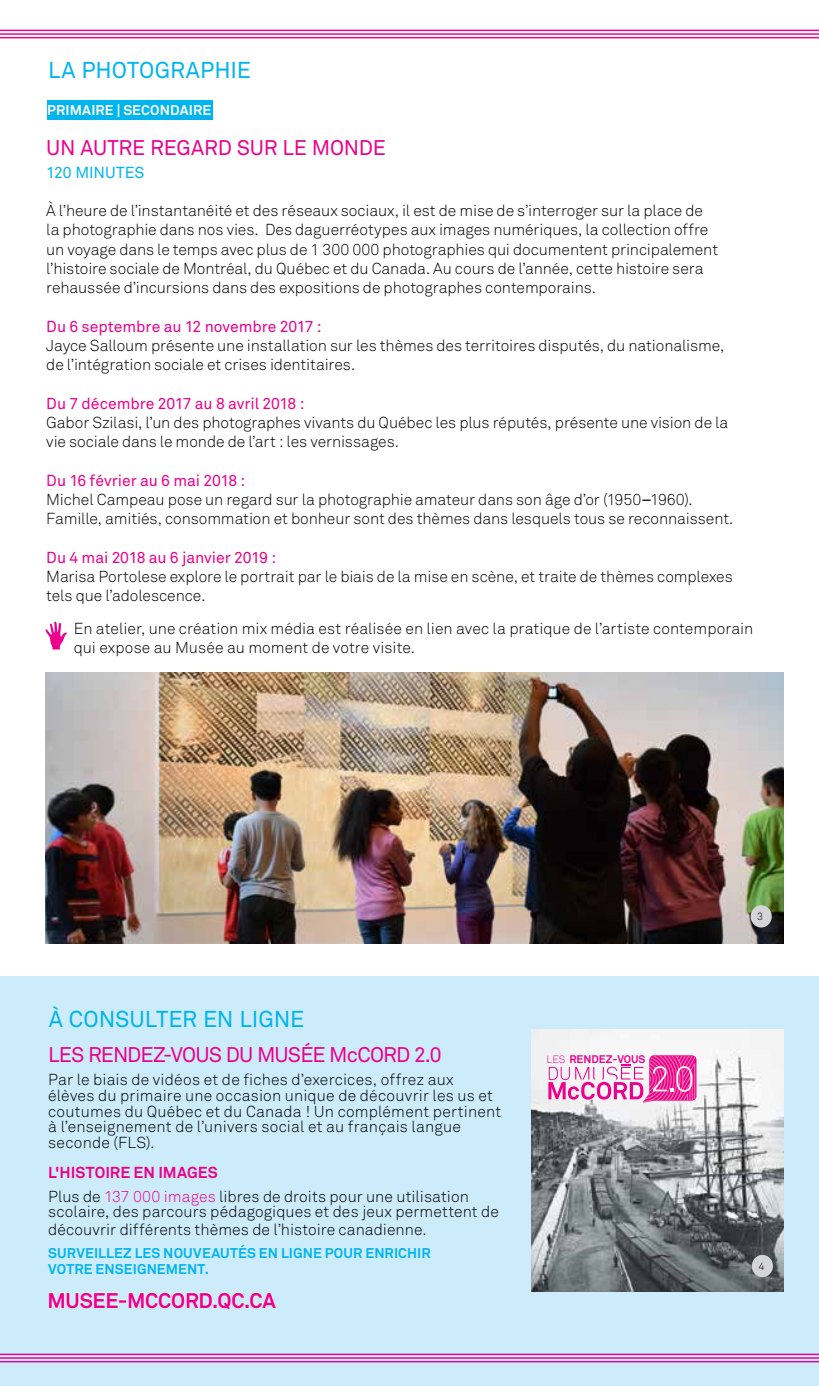
<style>
.page{position:relative;width:819px;height:1386px;background:#fff}
.page>*{position:absolute;margin:0;border:0;box-sizing:border-box;transform-origin:0 0}
.t1{font:22.75px "Akkurat";letter-spacing:-.005em;color:#00b4ed}
.t2{font:21px "Akkurat";letter-spacing:-.025em;color:#ec008c}
.t3{font:700 21px "Akkurat";letter-spacing:-.015em;color:#ec008c}
.t4{font:300 15.75px/19.2px "Akkurat";letter-spacing:-.005em;color:#000}
.t5{font:15.75px "Akkurat";letter-spacing:-.005em;color:#ec008c}
.t6{font:15.75px "Akkurat";color:#00b4ed}
.t7{font:700 14px/15.8px "Akkurat";letter-spacing:.01em;color:#00b4ed}
.t8{font:700 14px "Akkurat";letter-spacing:.01em;color:#fff}
.t9{font:700 10.85px "Akkurat Office";color:#ec008c}
.t10{font:300 10.5px "Akkurat";color:#000}
.s1{font-family:"Akkurat Pro"}
.s2{font-weight:400;color:#ec008c}
.s3{font-weight:400}
.s4{font-weight:700;color:#ec008c}
.s5{color:#ec008c}
.s6{font-family:"Akkurat";font-weight:300;font-size:10.5px}
</style>
<div class="page">
<div style="left:0;top:976px;width:819px;height:410px;background:#cdecfb"></div>
<hr style="left:0;top:30px;width:819px;height:1px;background:#ec008c">
<hr style="left:0;top:33px;width:819px;height:2px;background:#ec008c">
<hr style="left:0;top:37px;width:819px;height:1px;background:#ec008c">
<hr style="left:0;top:1354px;width:819px;height:1px;background:#ec008c">
<hr style="left:0;top:1357px;width:819px;height:2px;background:#ec008c">
<hr style="left:0;top:1361px;width:819px;height:1px;background:#ec008c">
<svg style="left:45px;top:622px;width:22px;height:28px"></svg>
<img style="left:46px;top:673px;width:738px;height:271px">
<img style="left:531px;top:1030px;width:253px;height:262px">
<div style="left:752px;top:1255px;width:21px;height:22px;background:#d5d5d7;border-radius:50%"></div>
<svg style="left:548px;top:1055px;width:148px;height:47px;background:#f198cb"></svg>
<svg style="left:49px;top:1292px;width:228px;height:18px"></svg>
<div style="left:751px;top:905px;width:21px;height:23px;background:#d5d5d7;border-radius:50%"></div>
<div style="left:47px;top:100px;width:165px;height:20px;background:#00b4ed"></div>
<h1 class="t1" style="left:48px;top:57px;width:204px">LA PHOTOGRAPHIE</h1>
<p class="t8" style="left:47px;top:101px;width:165px">PRIMAIRE <span class="s1">|</span> SECONDAIRE</p>
<h2 class="t2" style="left:46px;top:136px;width:341px">UN AUTRE REGARD SUR LE MONDE</h2>
<p class="t6" style="left:46px;top:163px;width:100px">120 MINUTES</p>
<p class="t4" style="left:46px;top:201px;width:673px">À l’heure de l’instantanéité et des réseaux sociaux, il est de mise de s’interroger sur la place de la photographie dans nos vies. Des daguerréotypes aux images numériques, la collection offre un voyage dans le temps avec plus de 1 300 000 photographies qui documentent principalement l’histoire sociale de Montréal, du Québec et du Canada. Au cours de l’année, cette histoire sera rehaussée d’incursions dans des expositions de photographes contemporains.</p>
<p class="t5" style="left:46px;top:317px;width:277px">Du 6 septembre au 12 novembre 2017 :</p>
<p class="t4" style="left:46px;top:336px;width:680px">Jayce Salloum présente une installation sur les thèmes des territoires disputés, du nationalisme, de l’intégration sociale et crises identitaires.</p>
<p class="t5" style="left:46px;top:394px;width:260px">Du 7 décembre 2017 au 8 avril 2018 :</p>
<p class="t4" style="left:46px;top:413px;width:684px">Gabor Szilasi, l’un des photographes vivants du Québec les plus réputés, présente une vision de la vie sociale dans le monde de l’art : les vernissages.</p>
<p class="t4" style="left:46px;top:471px;width:689px"><span class="s2">Du 16 février au 6 mai 2018 :<br></span>Michel Campeau pose un regard sur la photographie amateur dans son âge d’or (1950<span class="s3">–</span>1960).<br>Famille, amitiés, consommation et bonheur sont des thèmes dans lesquels tous se reconnaissent.</p>
<p class="t5" style="left:46px;top:548px;width:231px">Du 4 mai 2018 au 6 janvier 2019 :</p>
<p class="t4" style="left:46px;top:567px;width:688px">Marisa Portolese explore le portrait par le biais de la mise en scène, et traite de thèmes complexes tels que l’adolescence.</p>
<p class="t4" style="left:74px;top:619px;width:681px">En atelier, une création mix média est réalisée en lien avec la pratique de l’artiste contemporain qui expose au Musée au moment de votre visite.</p>
<h1 class="t1" style="left:49px;top:1006px;width:257px">À CONSULTER EN LIGNE</h1>
<h2 class="t2" style="left:48px;top:1042px;width:395px">LES RENDEZ-VOUS DU MUSÉE McCORD 2.0</h2>
<p class="t4" style="left:48px;top:1072px;width:455px;line-height:15.8px">Par le biais de vidéos et de fiches d’exercices, offrez aux élèves du primaire une occasion unique de découvrir les us et coutumes du Québec et du Canada ! Un complément pertinent à l’enseignement de l’univers social et au français langue seconde (FLS).</p>
<p class="t4" style="left:48px;top:1161px;width:422px;line-height:23.6px"><span class="s4">L'HISTOIRE EN IMAGES<br></span>Plus de <span class="s5">137 000 images</span> libres de droits pour une utilisation</p>
<p class="t4" style="left:48px;top:1203px;width:452px;line-height:17.5px">scolaire, des parcours pédagogiques et des jeux permettent de découvrir différents thèmes de l’histoire canadienne.</p>
<p class="t7" style="left:48px;top:1245px;width:384px">SURVEILLEZ LES NOUVEAUTÉS EN LIGNE POUR ENRICHIR<br>VOTRE ENSEIGNEMENT.</p>
<h2 class="t3" style="left:48px;top:1287px;width:230px">MUSEE-MCCORD.QC.CA</h2>
<p class="t9" style="left:547px;top:1052px;width:100px"><span class="s6">LES</span> RENDEZ-VOUS</p>
<p class="t10" style="left:757px;top:911px;width:7px">3</p>
<p class="t10" style="left:759px;top:1260px;width:7px">4</p>
</div>
